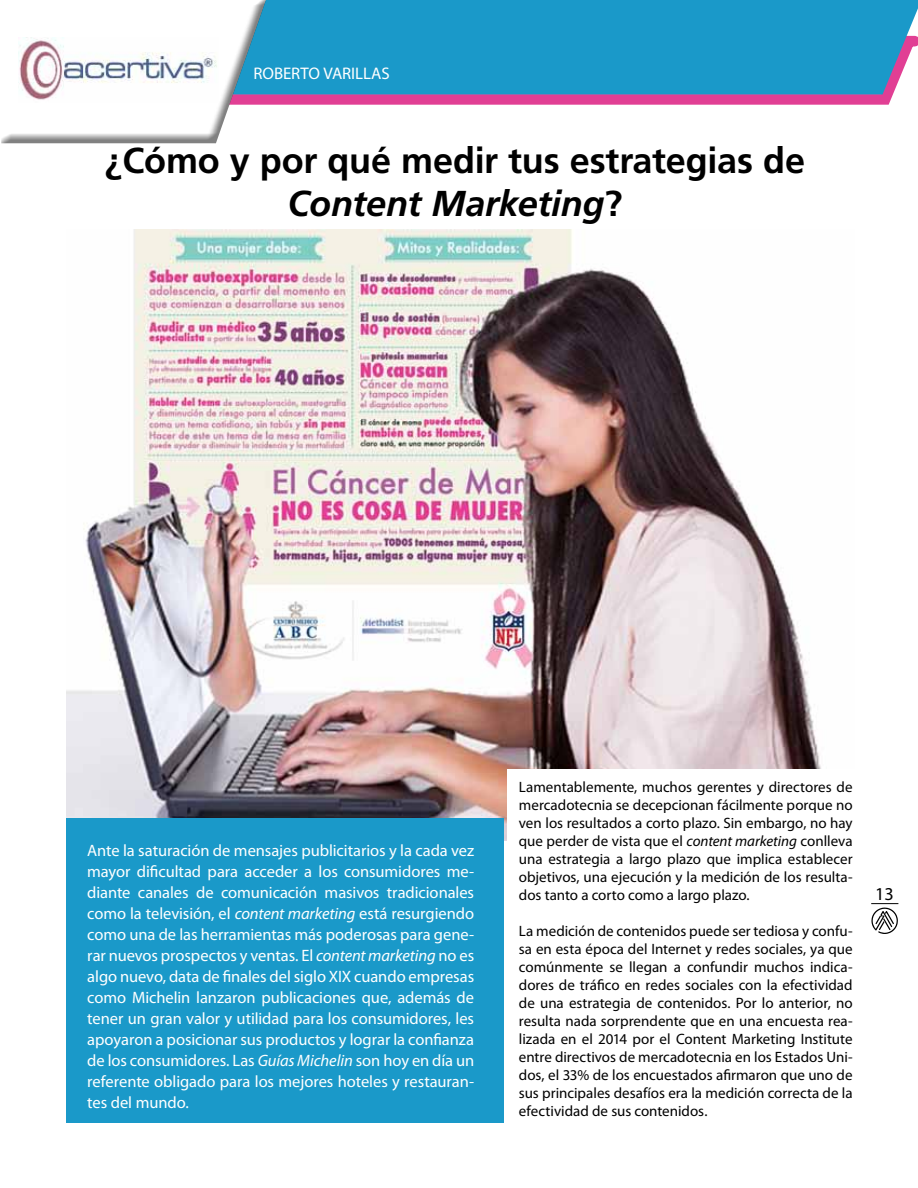
<style>
.page{position:relative;width:918px;height:1188px;background:#fff}
.page>*{position:absolute;margin:0;border:0;box-sizing:border-box;transform-origin:0 0}
.t1{font:700 36px/43.2px "Frutiger";letter-spacing:-.005em;color:#000;text-align:center}
.t2{font:18.15px "Myriad";color:#000}
.t3{font:16.8px "Myriad Pro";color:#fff}
.t4{font:16.5px/21px "Myriad Pro";letter-spacing:-.005em;color:#fff;text-align:justify}
.t5{font:15px/18px "Myriad Pro";color:#000;text-align:justify}
.s1{font-style:italic}
</style>
<div class="page">
<svg style="left:871px;top:903px;width:27px;height:31px"></svg>
<img style="left:66px;top:229px;width:755px;height:611px">
<div style="left:507px;top:769px;width:356px;height:366px;background:#fff"></div>
<div style="left:66px;top:818px;width:438px;height:305px;background:#1a99c9"></div>
<svg style="left:270px;top:94px;width:623px;height:11px;background:#da4999"></svg>
<div style="left:270px;top:0;width:648px;height:94px;background:#1a99c9"></div>
<div style="left:0;top:0;width:270px;height:144px;background:#000;opacity:.5"></div>
<img style="left:18px;top:37px;width:200px;height:66px">
<p class="t3" style="left:253px;top:63px;width:138px">ROBERTO VARILLAS</p>
<h1 class="t1" style="left:105px;top:139px;width:701px">¿Cómo y por qué medir tus estrategias de<br><span class="s1">Content Marketing</span>?</h1>
<p class="t4" style="left:87px;top:840px;width:389px">Ante la saturación de mensajes publicitarios y la cada vez mayor dificultad para acceder a los consumidores me&shy;diante canales de comunicación masivos tradicionales como la televisión, el <span class="s1">content marketing</span> está resurgiendo como una de las herramientas más poderosas para gene&shy;rar nuevos prospectos y ventas. El <span class="s1">content marketing</span> no es algo nuevo, data de finales del siglo XIX cuando empresas como Michelin lanzaron publicaciones que, además de tener un gran valor y utilidad para los consumidores, les apoyaron a posicionar sus productos y lograr la confianza de los consumidores. Las <span class="s1">Guías Michelin</span> son hoy en día un referente obligado para los mejores hoteles y restauran&shy;tes del mundo.</p>
<p class="t5" style="left:519px;top:778px;width:335px">Lamentablemente, muchos gerentes y directores de mercadotecnia se decepcionan fácilmente porque no ven los resultados a corto plazo. Sin embargo, no hay que perder de vista que el <span class="s1">content marketing</span> conlleva una estrategia a largo plazo que implica establecer objetivos, una ejecución y la medición de los resulta&shy;dos tanto a corto como a largo plazo.</p>
<p class="t5" style="left:519px;top:922px;width:335px">La medición de contenidos puede ser tediosa y confu&shy;sa en esta época del Internet y redes sociales, ya que comúnmente se llegan a confundir muchos indica&shy;dores de tráfico en redes sociales con la efectividad de una estrategia de contenidos. Por lo anterior, no resulta nada sorprendente que en una encuesta rea&shy;lizada en el 2014 por el Content Marketing Institute entre directivos de mercadotecnia en los Estados Uni&shy;dos, el 33% de los encuestados afirmaron que uno de sus principales desafíos era la medición correcta de la efectividad de sus contenidos.</p>
<p class="t2" style="left:875px;top:885px;width:20px">13</p>
</div>
